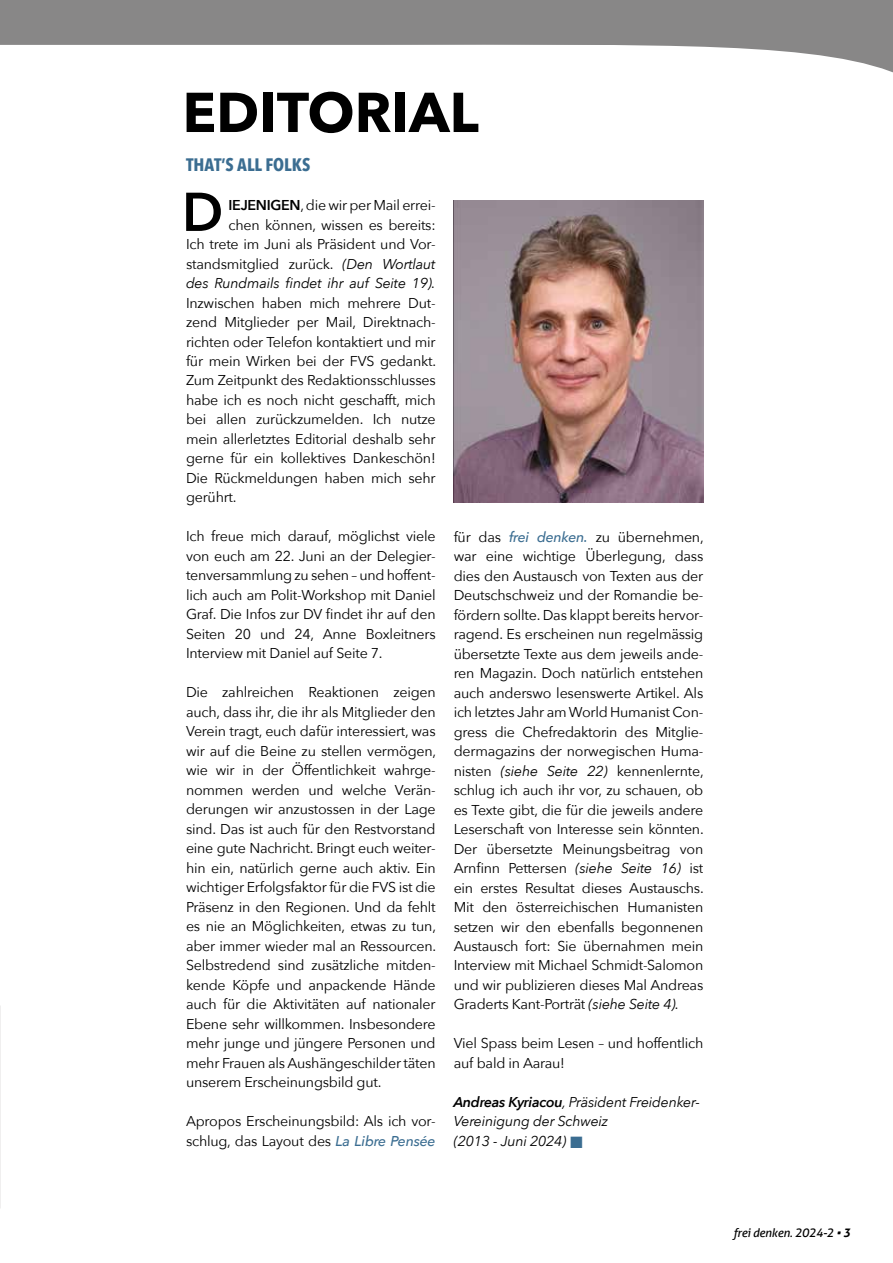
<style>
.page{position:relative;width:893px;height:1263px;background:#fff}
.page>*{position:absolute;margin:0;border:0;box-sizing:border-box;transform-origin:0 0}
.t1{font:700 55.5px "Avenir Next";color:#000}
.t2{font:600 54px "Avenir Next";color:#000}
.t3{font:700 18px "Avenir Next Condensed";color:#3b6d91}
.t4{font:14.25px/19.5px "Avenir Next";letter-spacing:-.015em;color:#000;text-align:justify}
.t5{font:italic 14.25px/19.5px "Avenir Next";letter-spacing:-.015em;color:#000}
.t6{font:italic 12px "Aller";letter-spacing:-.02em;color:#000}
.s1{font-weight:600}
.s2{font-style:italic}
.s3{font-weight:500;font-style:italic;color:#3b6d91}
.s4{font-weight:700}
</style>
<div class="page">
<svg style="left:0;top:0;width:893px;height:73px;fill:#888787"></svg>
<img style="left:453px;top:201px;width:250px;height:301px">
<h1 class="t1" style="left:183px;top:65px;width:298px">EDITORIAL</h1>
<p class="t3" style="left:186px;top:154px;width:126px">THAT’S ALL FOLKS</p>
<h2 class="t2" style="left:182px;top:166px;width:43px">D</h2>
<p class="t4" style="left:186px;top:195px;width:251px;text-align:right"><span class="s1">IEJENIGEN</span>, die wir per Mail errei-<br>chen können, wissen es bereits:<br>Ich trete im Juni als Präsident und Vor&shy;standsmitglied zurück. <span class="s2">(Den Wortlaut des Rundmails findet ihr auf Seite 19).</span></p>
<p class="t4" style="left:186px;top:292px;width:252px">Inzwischen haben mich mehrere Dut&shy;zend Mitglieder per Mail, Direktnach&shy;richten oder Telefon kontaktiert und mir für mein Wirken bei der FVS gedankt.<br>Zum Zeitpunkt des Redaktionsschlusses habe ich es noch nicht geschafft, mich bei allen zurückzumelden. Ich nutze mein allerletztes Editorial deshalb sehr gerne für ein kollektives Dankeschön!<br>Die Rückmeldungen haben mich sehr gerührt.</p>
<p class="t4" style="left:186px;top:526px;width:251px">Ich freue mich darauf, möglichst viele von euch am 22. Juni an der Delegier&shy;tenversammlung zu sehen – und hoffent&shy;lich auch am Polit-Workshop mit Daniel Graf. Die Infos zur DV findet ihr auf den Seiten 20 und 24, Anne Boxleitners Interview mit Daniel auf Seite 7.</p>
<p class="t4" style="left:186px;top:682px;width:252px">Die zahlreichen Reaktionen zeigen auch, dass ihr, die ihr als Mitglieder den Verein tragt, euch dafür interessiert, was wir auf die Beine zu stellen vermögen, wie wir in der Öffentlichkeit wahrge&shy;nommen werden und welche Verän&shy;derungen wir anzustossen in der Lage sind. Das ist auch für den Restvorstand eine gute Nachricht. Bringt euch weiter&shy;hin ein, natürlich gerne auch aktiv. Ein wichtiger Erfolgsfaktor für die FVS ist die Präsenz in den Regionen. Und da fehlt es nie an Möglichkeiten, etwas zu tun, aber immer wieder mal an Ressourcen.<br>Selbstredend sind zusätzliche mitden&shy;kende Köpfe und anpackende Hände auch für die Aktivitäten auf nationaler Ebene sehr willkommen. Insbesondere mehr junge und jüngere Personen und mehr Frauen als Aushängeschilder täten unserem Erscheinungsbild gut.</p>
<p class="t4" style="left:186px;top:1111px;width:251px">Apropos Erscheinungsbild: Als ich vor&shy;schlug, das Layout des <span class="s3">La Libre Pensée</span></p>
<p class="t4" style="left:454px;top:526px;width:252px">für das <span class="s3">frei denken.</span> zu übernehmen, war eine wichtige Überlegung, dass dies den Austausch von Texten aus der Deutschschweiz und der Romandie be&shy;fördern sollte. Das klappt bereits hervor&shy;ragend. Es erscheinen nun regelmässig übersetzte Texte aus dem jeweils ande&shy;ren Magazin. Doch natürlich entstehen auch anderswo lesenswerte Artikel. Als ich letztes Jahr am World Humanist Con&shy;gress die Chefredaktorin des Mitglie&shy;dermagazins der norwegischen Huma&shy;nisten <span class="s2">(siehe Seite 22)</span> kennenlernte, schlug ich auch ihr vor, zu schauen, ob es Texte gibt, die für die jeweils andere Leserschaft von Interesse sein könnten.<br>Der übersetzte Meinungsbeitrag von Arnfinn Pettersen <span class="s2">(siehe Seite 16)</span> ist ein erstes Resultat dieses Austauschs.<br>Mit den österreichischen Humanisten setzen wir den ebenfalls begonnenen Austausch fort: Sie übernahmen mein Interview mit Michael Schmidt-Salomon und wir publizieren dieses Mal Andreas Graderts Kant-Porträt <span class="s2">(siehe Seite 4).</span></p>
<p class="t4" style="left:454px;top:1033px;width:251px">Viel Spass beim Lesen – und hoffentlich auf bald in Aarau!</p>
<p class="t5" style="left:454px;top:1092px;width:248px"><span class="s1">Andreas Kyriacou</span>, Präsident Freidenker-<br>Vereinigung der Schweiz<br>(2013 - Juni 2024)</p>
<p class="t6" style="left:733px;top:1225px;width:118px">frei denken. 2024-2 • <span class="s4">3</span></p>
</div>
